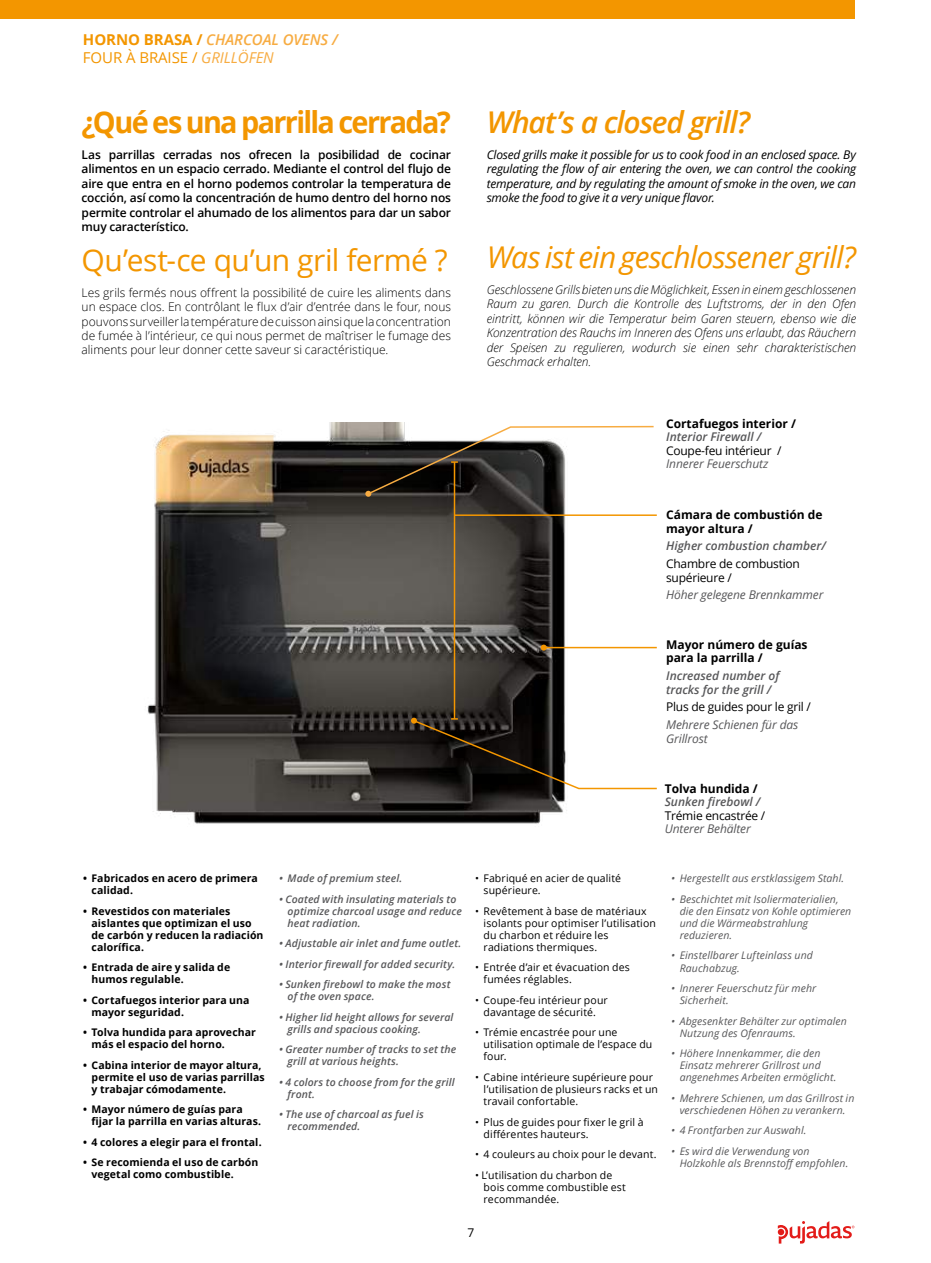
<style>
.page{position:relative;width:931px;height:1263px;background:#fff}
.page>*{position:absolute;margin:0;border:0;box-sizing:border-box;transform-origin:0 0}
.t1{font:italic 30px "Open Sans";letter-spacing:-.03em;color:#f39600}
.t2{font:700 30px "Open Sans";letter-spacing:-.06em;color:#f39600;scale:.96 1}
.t3{font:30px "Open Sans";letter-spacing:-.02em;color:#f39600}
.t4{font:italic 600 30px "Open Sans";letter-spacing:-.04em;color:#f39600}
.t5{font:italic 600 15px/18px "Open Sans";letter-spacing:-.005em;color:#f7ac42}
.t6{font:italic 300 12px/14.4px "Open Sans";letter-spacing:-.005em;color:#000;text-align:justify}
.t7{font:300 12px/14.4px "Open Sans";color:#000;text-align:justify}
.t8{font:600 12px/14.4px "Open Sans";letter-spacing:-.015em;color:#000;text-align:justify}
.t9{font:italic 12px/14.4px "Open Sans";letter-spacing:-.015em;color:#000;text-align:justify}
.t10{font:700 12px/13.5px "Open Sans";color:#000}
.t11{font:italic 600 12px/13.5px "Open Sans";color:#58585a}
.t12{font:12px/13.5px "Open Sans";letter-spacing:-.02em;color:#000}
.t13{font:italic 12px/13.5px "Open Sans";letter-spacing:-.01em;color:#58585a}
.t14{font:10.5px/12px "Open Sans";letter-spacing:.01em;color:#000}
.t15{font:italic 10.5px/12px "Open Sans";letter-spacing:.01em;color:#58585a}
.t16{font:700 10.5px/12px "Open Sans";letter-spacing:.01em;color:#000}
.t17{font:italic 600 10.5px/12px "Open Sans";letter-spacing:.01em;color:#58585a}
.s1{font-weight:700;font-style:normal;color:#f39600}
.s2{font-weight:400;font-style:normal;color:#f39600}
.s3{font-weight:400}
</style>
<div class="page">
<img style="left:145px;top:422px;width:496px;height:402px">
<hr style="left:543px;top:647px;width:113px;height:1px;background:#f39600">
<svg style="left:540px;top:645px;width:6px;height:6px"></svg>
<hr style="left:454px;top:514px;width:202px;height:2px;background:#f39600">
<hr style="left:453px;top:462px;width:2px;height:257px;background:#f39600">
<svg style="left:365px;top:425px;width:289px;height:72px"></svg>
<svg style="left:411px;top:718px;width:246px;height:72px"></svg>
<div style="left:0;top:0;width:854px;height:19px;background:#f39600"></div>
<svg style="left:777px;top:1221px;width:77px;height:22px"></svg>
<h2 class="t5" style="left:83px;top:30px;width:256px"><span class="s1">HORNO BRASA /</span> CHARCOAL OVENS /<br><span class="s2">FOUR À BRAISE /</span> <span class="s3">GRILLÖFEN</span></h2>
<h1 class="t2" style="left:82px;top:101px;width:386px">¿Qué es una parrilla cerrada?</h1>
<p class="t8" style="left:82px;top:147px;width:371px">Las parrillas cerradas nos ofrecen la posibilidad de cocinar alimentos en un espacio cerrado. Mediante el control del flujo de aire que entra en el horno podemos controlar la temperatura de cocción, así como la concentración de humo dentro del horno nos permite controlar el ahumado de los alimentos para dar un sabor muy característico.</p>
<h1 class="t3" style="left:82px;top:239px;width:367px">Qu’est-ce qu’un gril fermé ?</h1>
<p class="t7" style="left:82px;top:285px;width:371px">Les grils fermés nous offrent la possibilité de cuire les aliments dans un espace clos. En contrôlant le flux d’air d’entrée dans le four, nous pouvons surveiller la température de cuisson ainsi que la concentration de fumée à l’intérieur, ce qui nous permet de maîtriser le fumage des aliments pour leur donner cette saveur si caractéristique.</p>
<h1 class="t4" style="left:486px;top:102px;width:265px">What’s a closed grill?</h1>
<p class="t9" style="left:486px;top:147px;width:371px">Closed grills make it possible for us to cook food in an enclosed space. By regulating the flow of air entering the oven, we can control the cooking temperature, and by regulating the amount of smoke in the oven, we can smoke the food to give it a very unique flavor.</p>
<h1 class="t1" style="left:486px;top:237px;width:371px">Was ist ein geschlossener grill?</h1>
<p class="t6" style="left:486px;top:282px;width:371px">Geschlossene Grills bieten uns die Möglichkeit, Essen in einem geschlossenen Raum zu garen. Durch die Kontrolle des Luftstroms, der in den Ofen eintritt, können wir die Temperatur beim Garen steuern, ebenso wie die Konzentration des Rauchs im Inneren des Ofens uns erlaubt, das Räuchern der Speisen zu regulieren, wodurch sie einen sehr charakteristischen Geschmack erhalten.</p>
<p class="t10" style="left:666px;top:416px;width:131px">Cortafuegos interior /</p>
<p class="t11" style="left:666px;top:430px;width:97px">Interior Firewall /</p>
<p class="t12" style="left:666px;top:443px;width:117px">Coupe-feu intérieur /</p>
<p class="t13" style="left:666px;top:457px;width:104px">Innerer Feuerschutz</p>
<p class="t10" style="left:666px;top:508px;width:158px">Cámara de combustión de mayor altura /</p>
<p class="t11" style="left:666px;top:539px;width:161px">Higher combustion chamber/</p>
<p class="t12" style="left:666px;top:557px;width:135px">Chambre de combustion supérieure /</p>
<p class="t13" style="left:666px;top:588px;width:159px">Höher gelegene Brennkammer</p>
<p class="t10" style="left:666px;top:637px;width:143px">Mayor número de guías para la parrilla /</p>
<p class="t11" style="left:666px;top:669px;width:115px">Increased number of tracks for the grill /</p>
<p class="t12" style="left:666px;top:700px;width:146px">Plus de guides pour le gril /</p>
<p class="t13" style="left:666px;top:718px;width:134px">Mehrere Schienen für das<br>Grillrost</p>
<p class="t10" style="left:664px;top:781px;width:95px">Tolva hundida /</p>
<p class="t11" style="left:664px;top:795px;width:97px">Sunken firebowl /</p>
<p class="t12" style="left:664px;top:808px;width:102px">Trémie encastrée /</p>
<p class="t13" style="left:664px;top:822px;width:87px">Unterer Behälter</p>
<p class="t16" style="left:91px;top:872px;width:168px;text-indent:-9px">• Fabricados en acero de primera calidad.</p>
<p class="t16" style="left:91px;top:905px;width:173px;text-indent:-9px">• Revestidos con materiales aislantes que optimizan el uso de carbón y reducen la radiación calorífica.</p>
<p class="t16" style="left:91px;top:961px;width:140px;text-indent:-9px">• Entrada de aire y salida de humos regulable.</p>
<p class="t16" style="left:91px;top:994px;width:159px;text-indent:-9px">• Cortafuegos interior para una mayor seguridad.</p>
<p class="t16" style="left:91px;top:1026px;width:166px;text-indent:-9px">• Tolva hundida para aprovechar más el espacio del horno.</p>
<p class="t16" style="left:91px;top:1059px;width:175px;text-indent:-9px">• Cabina interior de mayor altura, permite el uso de varias parrillas y trabajar cómodamente.</p>
<p class="t16" style="left:91px;top:1103px;width:171px;text-indent:-9px">• Mayor número de guías para fijar la parrilla en varias alturas.</p>
<p class="t16" style="left:83px;top:1136px;width:180px">• 4 colores a elegir para el frontal.</p>
<p class="t16" style="left:91px;top:1156px;width:168px;text-indent:-9px">• Se recomienda el uso de carbón vegetal como combustible.</p>
<p class="t17" style="left:279px;top:872px;width:125px">• Made of premium steel.</p>
<p class="t17" style="left:287px;top:893px;width:176px;text-indent:-9px">• Coated with insulating materials to optimize charcoal usage and reduce heat radiation.</p>
<p class="t17" style="left:279px;top:937px;width:184px">• Adjustable air inlet and fume outlet.</p>
<p class="t17" style="left:279px;top:958px;width:178px">• Interior firewall for added security.</p>
<p class="t17" style="left:287px;top:978px;width:164px;text-indent:-9px">• Sunken firebowl to make the most of the oven space.</p>
<p class="t17" style="left:287px;top:1011px;width:167px;text-indent:-9px">• Higher lid height allows for several grills and spacious cooking.</p>
<p class="t17" style="left:287px;top:1043px;width:170px;text-indent:-9px">• Greater number of tracks to set the grill at various heights.</p>
<p class="t17" style="left:287px;top:1076px;width:169px;text-indent:-9px">• 4 colors to choose from for the grill front.</p>
<p class="t17" style="left:287px;top:1108px;width:138px;text-indent:-9px">• The use of charcoal as fuel is recommended.</p>
<p class="t14" style="left:483px;top:872px;width:139px;text-indent:-9px">• Fabriqué en acier de qualité supérieure.</p>
<p class="t14" style="left:483px;top:905px;width:174px;text-indent:-9px">• Revêtement à base de matériaux isolants pour optimiser l’utilisation du charbon et réduire les radiations thermiques.</p>
<p class="t14" style="left:483px;top:961px;width:148px;text-indent:-9px">• Entrée d’air et évacuation des fumées réglables.</p>
<p class="t14" style="left:475px;top:994px;width:134px;text-align:center">• Coupe-feu intérieur pour davantage de sécurité.</p>
<p class="t14" style="left:483px;top:1026px;width:170px;text-indent:-9px">• Trémie encastrée pour une utilisation optimale de l’espace du four.</p>
<p class="t14" style="left:483px;top:1071px;width:176px;text-indent:-9px">• Cabine intérieure supérieure pour l’utilisation de plusieurs racks et un travail confortable.</p>
<p class="t14" style="left:483px;top:1115px;width:161px;text-indent:-9px">• Plus de guides pour fixer le gril à différentes hauteurs.</p>
<p class="t14" style="left:475px;top:1148px;width:183px">• 4 couleurs au choix pour le devant.</p>
<p class="t14" style="left:483px;top:1168px;width:144px;text-indent:-9px">• L’utilisation du charbon de bois comme combustible est recommandée.</p>
<p class="t15" style="left:671px;top:872px;width:174px">• Hergestellt aus erstklassigem Stahl.</p>
<p class="t15" style="left:679px;top:893px;width:173px;text-indent:-9px">• Beschichtet mit Isoliermaterialien, die den Einsatz von Kohle optimieren und die Wärmeabstrahlung reduzieren.</p>
<p class="t15" style="left:679px;top:949px;width:135px;text-indent:-9px">• Einstellbarer Lufteinlass und<br>Rauchabzug.</p>
<p class="t15" style="left:679px;top:982px;width:138px;text-indent:-9px">• Innerer Feuerschutz für mehr<br>Sicherheit.</p>
<p class="t15" style="left:679px;top:1014px;width:169px;text-indent:-9px">• Abgesenkter Behälter zur optimalen<br>Nutzung des Ofenraums.</p>
<p class="t15" style="left:679px;top:1047px;width:158px;text-indent:-9px">• Höhere Innenkammer, die den<br>Einsatz mehrerer Grillrost und angenehmes Arbeiten ermöglicht.</p>
<p class="t15" style="left:671px;top:1091px;width:185px;text-align:center">• Mehrere Schienen, um das Grillrost in verschiedenen Höhen zu verankern.</p>
<p class="t15" style="left:671px;top:1124px;width:137px">• 4 Frontfarben zur Auswahl.</p>
<p class="t15" style="left:679px;top:1144px;width:170px;text-indent:-9px">• Es wird die Verwendung von<br>Holzkohle als Brennstoff empfohlen.</p>
<p class="t12" style="left:467px;top:1225px;width:8px">7</p>
</div>
